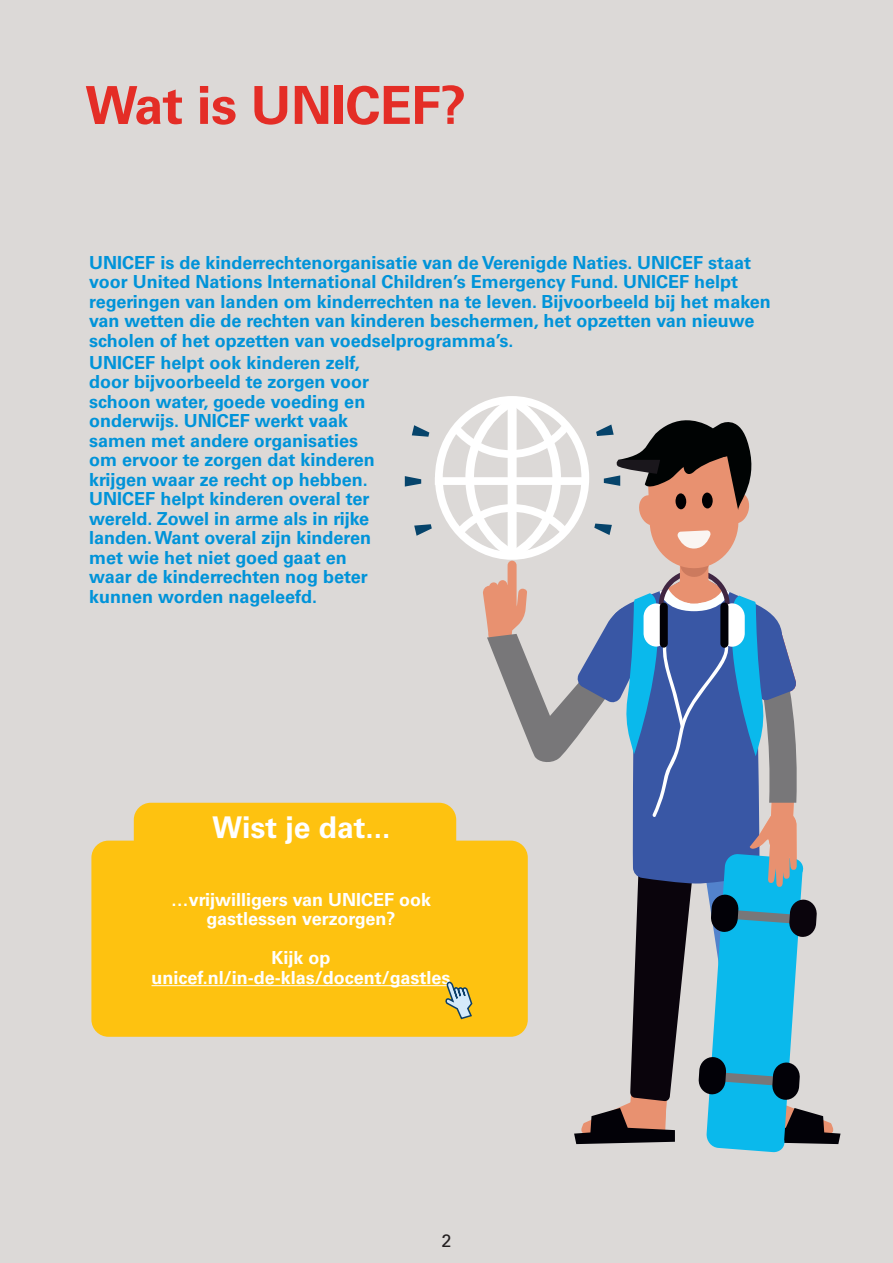
<style>
.page{position:relative;width:893px;height:1263px;background:#fff}
.page>*{position:absolute;margin:0;border:0;box-sizing:border-box;transform-origin:0 0}
.t1{font:700 52.5px "Univers";letter-spacing:-.01em;color:#e42d26}
.t2{font:700 30px "Univers";color:#fff}
.t3{font:700 18px/19.5px "Univers";color:#0093d9}
.t4{font:700 18px/19.5px "Univers";color:#fff;text-align:center}
.t5{font:18px "Univers";color:#231f20}
</style>
<div class="page">
<div style="left:0;top:0;width:893px;height:1262px;background:#dcd9d7"></div>
<div style="left:91px;top:841px;width:437px;height:196px;background:#fec210;border-radius:17px"></div>
<div style="left:134px;top:803px;width:322px;height:78px;background:#fec210;border-radius:17px"></div>
<hr style="left:152px;top:985px;width:298px;height:1px;background:#fff">
<div style="left:435px;top:477px;width:151px;height:8px;background:#fff"></div>
<svg style="left:405px;top:476px;width:16px;height:11px"></svg>
<svg style="left:412px;top:425px;width:17px;height:12px"></svg>
<svg style="left:414px;top:524px;width:18px;height:12px"></svg>
<svg style="left:445px;top:396px;width:395px;height:756px"></svg>
<p class="t1" style="left:85px;top:75px;width:383px">Wat is UNICEF?</p>
<p class="t3" style="left:89px;top:253px;width:683px">UNICEF is de kinderrechtenorganisatie van de Verenigde Naties. UNICEF staat voor United Nations International Children’s Emergency Fund. UNICEF helpt regeringen van landen om kinderrechten na te leven. Bijvoorbeeld bij het maken van wetten die de rechten van kinderen beschermen, het opzetten van nieuwe scholen of het opzetten van voedselprogramma’s.</p>
<p class="t3" style="left:89px;top:353px;width:287px">UNICEF helpt ook kinderen zelf, door bijvoorbeeld te zorgen voor schoon water, goede voeding en onderwijs. UNICEF werkt vaak samen met andere organisaties om ervoor te zorgen dat kinderen krijgen waar ze recht op hebben.<br>UNICEF helpt kinderen overal ter wereld. Zowel in arme als in rijke landen. Want overal zijn kinderen met wie het niet goed gaat en waar de kinderrechten nog beter kunnen worden nageleefd.</p>
<p class="t2" style="left:212px;top:810px;width:180px">Wist je dat...</p>
<p class="t4" style="left:171px;top:890px;width:262px">…vrijwilligers van UNICEF ook gastlessen verzorgen?</p>
<p class="t4" style="left:271px;top:948px;width:61px">Kijk op</p>
<p class="t4" style="left:152px;top:968px;width:300px">unicef.nl/in-de-klas/docent/gastles</p>
<p class="t5" style="left:441px;top:1230px;width:12px">2</p>
</div>
